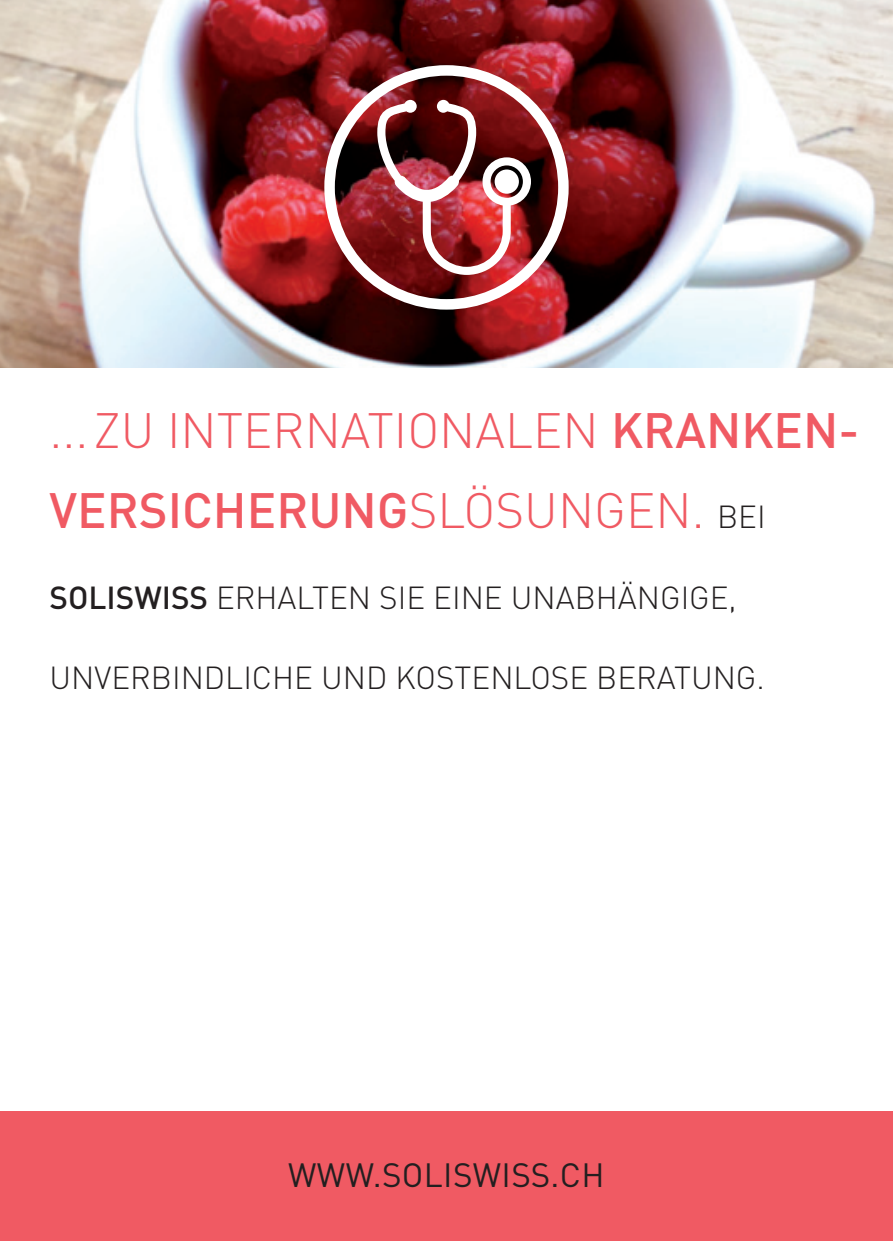
<style>
.page{position:relative;width:893px;height:1241px;background:#fff}
.page>*{position:absolute;margin:0;border:0;box-sizing:border-box;transform-origin:0 0}
.t1{font:300 49px/80.5px "DIN";color:#f05a63}
.t2{font:33.25px "DIN";letter-spacing:.01em;color:#231f20}
.t3{font:300 31.5px "DIN";color:#231f20}
.s1{font-weight:500}
.s2{font-size:31.5px;color:#231f20}
</style>
<div class="page">
<img style="left:0;top:0;width:893px;height:367px">
<div style="left:0;top:1111px;width:893px;height:129px;background:#f05a63"></div>
<div style="left:324px;top:65px;width:245px;height:244px;border:10px solid #fff;border-radius:50%"></div>
<img style="left:377px;top:100px;width:154px;height:175px">
<div style="left:495px;top:169px;width:24px;height:25px;background:#fff;border-radius:50%"></div>
<hr style="left:892px;top:1111px;width:1px;height:129px;background:#b4b6a3">
<h1 class="t1" style="left:50px;top:389px;width:811px">...ZU INTERNATIONALEN <span class="s1">KRANKEN-<br>VERSICHERUNG</span>SLÖSUNGEN. <span class="s2">BEI</span></h1>
<p class="t3" style="left:50px;top:578px;width:689px"><span class="s1">SOLISWISS</span> ERHALTEN SIE EINE UNABHÄNGIGE,</p>
<p class="t3" style="left:50px;top:658px;width:717px">UNVERBINDLICHE UND KOSTENLOSE BERATUNG.</p>
<p class="t2" style="left:288px;top:1154px;width:318px">WWW.SOLISWISS.CH</p>
</div>
